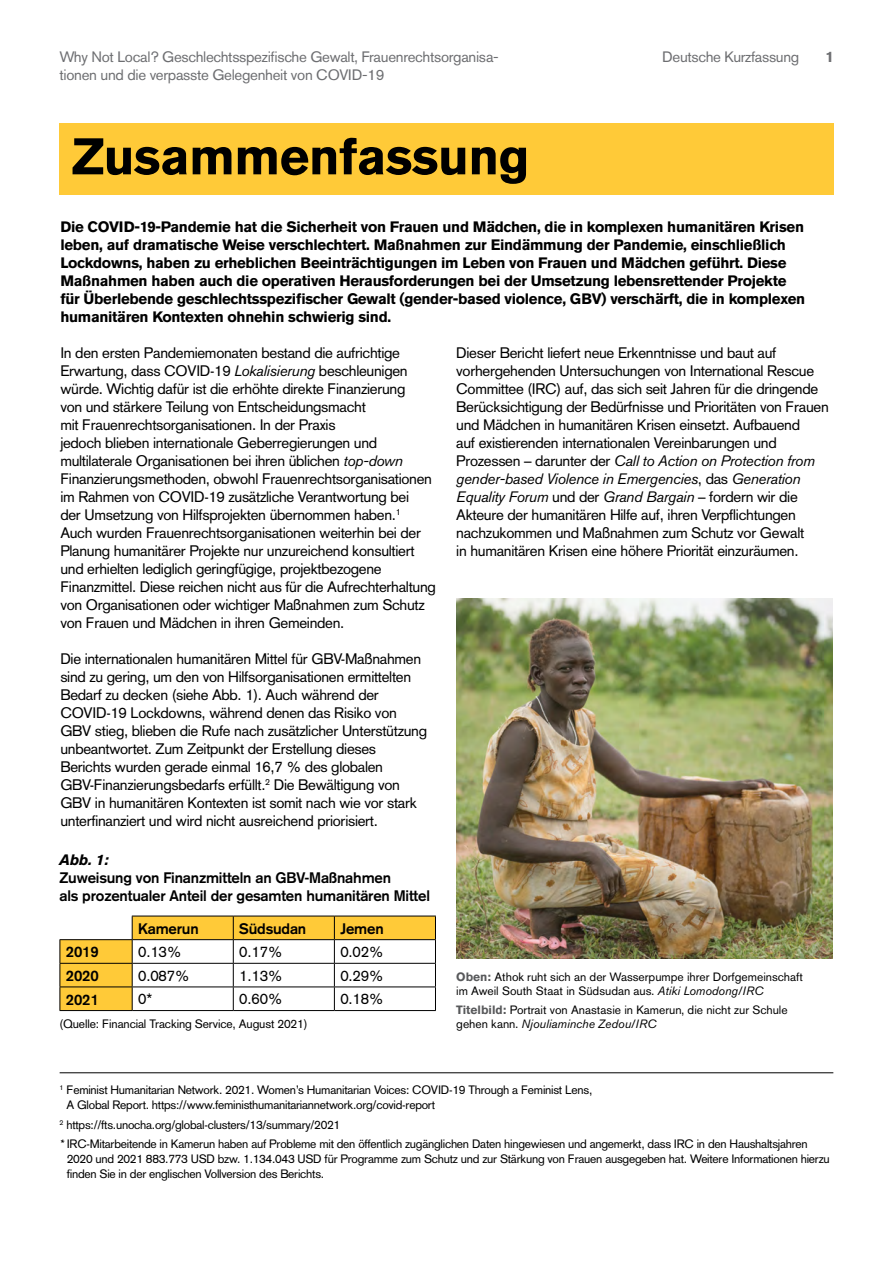
<style>
.page{position:relative;width:893px;height:1263px;background:#fff}
.page>*{position:absolute;margin:0;border:0;box-sizing:border-box;transform-origin:0 0}
.t1{font:700 51px "Akzidenz Grotesk Std";letter-spacing:-.01em;color:#000}
.t2{font:15px/18px "Akzidenz Grotesk";letter-spacing:-.02em;color:#000}
.t3{font:700 15px/18px "Akzidenz Grotesk Std";letter-spacing:-.02em;color:#000}
.t4{font:700 15px/18px "Akzidenz Grotesk";letter-spacing:-.01em;color:#000}
.t5{font:15px "Akzidenz Grotesk Std";letter-spacing:-.02em;color:#6d6e71}
.t6{font:700 15px "Akzidenz Grotesk Std";color:#6d6e71}
.t7{font:12px/15px "Akzidenz Grotesk";letter-spacing:-.02em;color:#000}
.t8{font:12px/14.4px "Akzidenz Grotesk Std";color:#000}
.s1{font-family:"Akzidenz Grotesk Std";font-style:italic}
.s2{font-weight:700;color:#58595b}
.s3{font-style:italic}
</style>
<div class="page">
<div style="left:60px;top:123px;width:774px;height:72px;background:#ffca38"></div>
<img style="left:456px;top:599px;width:376px;height:360px">
<hr style="left:60px;top:1072px;width:773px;height:1px;background:#000">
<svg style="left:60px;top:916px;width:376px;height:94px"></svg>
<hr style="left:60px;top:1010px;width:72px;height:1px;background:#000">
<hr style="left:132px;top:1010px;width:101px;height:1px;background:#000">
<hr style="left:233px;top:1010px;width:101px;height:1px;background:#000">
<hr style="left:334px;top:1010px;width:102px;height:1px;background:#000">
<p class="t5" style="left:60px;top:48px;width:441px">Why Not Local? Geschlechtsspezifische Gewalt, Frauenrechtsorganisa-</p>
<p class="t5" style="left:662px;top:48px;width:139px">Deutsche Kurzfassung</p>
<p class="t6" style="left:825px;top:48px;width:10px">1</p>
<p class="t5" style="left:60px;top:66px;width:327px">tionen und die verpasste Gelegenheit von COVID-19</p>
<p class="t1" style="left:72px;top:127px;width:459px">Zusammenfassung</p>
<p class="t3" style="left:60px;top:218px;width:746px">Die COVID-19-Pandemie hat die Sicherheit von Frauen und Mädchen, die in komplexen humanitären Krisen leben, auf dramatische Weise verschlechtert. Maßnahmen zur Eindämmung der Pandemie, einschließlich Lockdowns, haben zu erheblichen Beeinträchtigungen im Leben von Frauen und Mädchen geführt. Diese Maßnahmen haben auch die operativen Herausforderungen bei der Umsetzung lebensrettender Projekte für Überlebende geschlechtsspezifischer Gewalt (gender‑based violence, GBV) verschärft, die in komplexen humanitären Kontexten ohnehin schwierig sind.</p>
<p class="t2" style="left:60px;top:344px;width:377px">In den ersten Pandemiemonaten bestand die aufrichtige Erwartung, dass COVID-19 <span class="s1">Lokalisierung</span> beschleunigen würde. Wichtig dafür ist die erhöhte direkte Finanzierung<br>von und stärkere Teilung von Entscheidungsmacht<br>mit Frauenrechtsorganisationen. In der Praxis<br>jedoch blieben internationale Geberregierungen und multilaterale Organisationen bei ihren üblichen <span class="s1">top-down </span>Finanzierungsmethoden, obwohl Frauenrechtsorganisationen im Rahmen von COVID-19 zusätzliche Verantwortung bei<br>der Umsetzung von Hilfsprojekten übernommen haben.<sup>1<br></sup>Auch wurden Frauenrechtsorganisationen weiterhin bei der Planung humanitärer Projekte nur unzureichend konsultiert und erhielten lediglich geringfügige, projektbezogene Finanzmittel. Diese reichen nicht aus für die Aufrechterhaltung von Organisationen oder wichtiger Maßnahmen zum Schutz von Frauen und Mädchen in ihren Gemeinden.</p>
<p class="t2" style="left:60px;top:650px;width:368px">Die internationalen humanitären Mittel für GBV-Maßnahmen sind zu gering, um den von Hilfsorganisationen ermittelten Bedarf zu decken (siehe Abb. 1). Auch während der COVID-19 Lockdowns, während denen das Risiko von GBV stieg, blieben die Rufe nach zusätzlicher Unterstützung unbeantwortet. Zum Zeitpunkt der Erstellung dieses Berichts wurden gerade einmal 16,7 % des globalen GBV-Finanzierungsbedarfs erfüllt.<sup>2</sup> Die Bewältigung von GBV in humanitären Kontexten ist somit nach wie vor stark unterfinanziert und wird nicht ausreichend priorisiert.</p>
<p class="t2" style="left:456px;top:344px;width:374px">Dieser Bericht liefert neue Erkenntnisse und baut auf vorhergehenden Untersuchungen von International Rescue Committee (IRC) auf, das sich seit Jahren für die dringende Berücksichtigung der Bedürfnisse und Prioritäten von Frauen und Mädchen in humanitären Krisen einsetzt. Aufbauend<br>auf existierenden internationalen Vereinbarungen und Prozessen – darunter der <span class="s1">Call to Action on Protection from gender-based Violence in Emergencies</span>, das <span class="s1">Generation Equality Forum</span> und der <span class="s1">Grand Bargain</span> – fordern wir die Akteure der humanitären Hilfe auf, ihren Verpflichtungen nachzukommen und Maßnahmen zum Schutz vor Gewalt<br>in humanitären Krisen eine höhere Priorität einzuräumen.</p>
<p class="t4" style="left:60px;top:851px;width:372px"><span class="s1">Abb. 1:<br></span>Zuweisung von Finanzmitteln an GBV-Maßnahmen<br>als prozentualer Anteil der gesamten humanitären Mittel</p>
<p class="t4" style="left:138px;top:919px;width:62px">Kamerun</p>
<p class="t4" style="left:239px;top:919px;width:69px">Südsudan</p>
<p class="t4" style="left:340px;top:919px;width:45px">Jemen</p>
<p class="t4" style="left:66px;top:943px;width:34px">2019</p>
<p class="t2" style="left:138px;top:943px;width:45px">0.13%</p>
<p class="t2" style="left:239px;top:943px;width:45px">0.17%</p>
<p class="t2" style="left:340px;top:943px;width:45px">0.02%</p>
<p class="t4" style="left:66px;top:966px;width:34px">2020</p>
<p class="t2" style="left:138px;top:966px;width:53px">0.087%</p>
<p class="t2" style="left:239px;top:966px;width:45px">1.13%</p>
<p class="t2" style="left:340px;top:966px;width:45px">0.29%</p>
<p class="t4" style="left:66px;top:990px;width:34px">2021</p>
<p class="t2" style="left:138px;top:990px;width:16px">0*</p>
<p class="t2" style="left:239px;top:990px;width:45px">0.60%</p>
<p class="t2" style="left:340px;top:990px;width:45px">0.18%</p>
<p class="t7" style="left:60px;top:1016px;width:249px">(Quelle: Financial Tracking Service, August 2021)</p>
<p class="t8" style="left:456px;top:969px;width:348px"><span class="s2">Oben:</span> Athok ruht sich an der Wasserpumpe ihrer Dorfgemeinschaft im Aweil South Staat in Südsudan aus. <span class="s3">Atiki Lomodong/IRC</span></p>
<p class="t8" style="left:456px;top:1002px;width:333px"><span class="s2">Titelbild:</span> Portrait von Anastasie in Kamerun, die nicht zur Schule gehen kann. <span class="s3">Njouliaminche Zedou/IRC</span></p>
<p class="t7" style="left:66px;top:1083px;width:527px;text-indent:-7px"><sup>1</sup> Feminist Humanitarian Network. 2021. Women’s Humanitarian Voices: COVID-19 Through a Feminist Lens,<br>A Global Report. https://www.feministhumanitariannetwork.org/covid-report</p>
<p class="t7" style="left:60px;top:1117px;width:282px"><sup>2</sup> https://fts.unocha.org/global-clusters/13/summary/2021</p>
<p class="t7" style="left:67px;top:1136px;width:764px;text-indent:-7px"><span class="s1">*</span> IRC-Mitarbeitende in Kamerun haben auf Probleme mit den öffentlich zugänglichen Daten hingewiesen und angemerkt, dass IRC in den Haushaltsjahren<br>2020 und 2021 883.773 USD bzw. 1.134.043 USD für Programme zum Schutz und zur Stärkung von Frauen ausgegeben hat. Weitere Informationen hierzu finden Sie in der englischen Vollversion des Berichts.</p>
</div>
